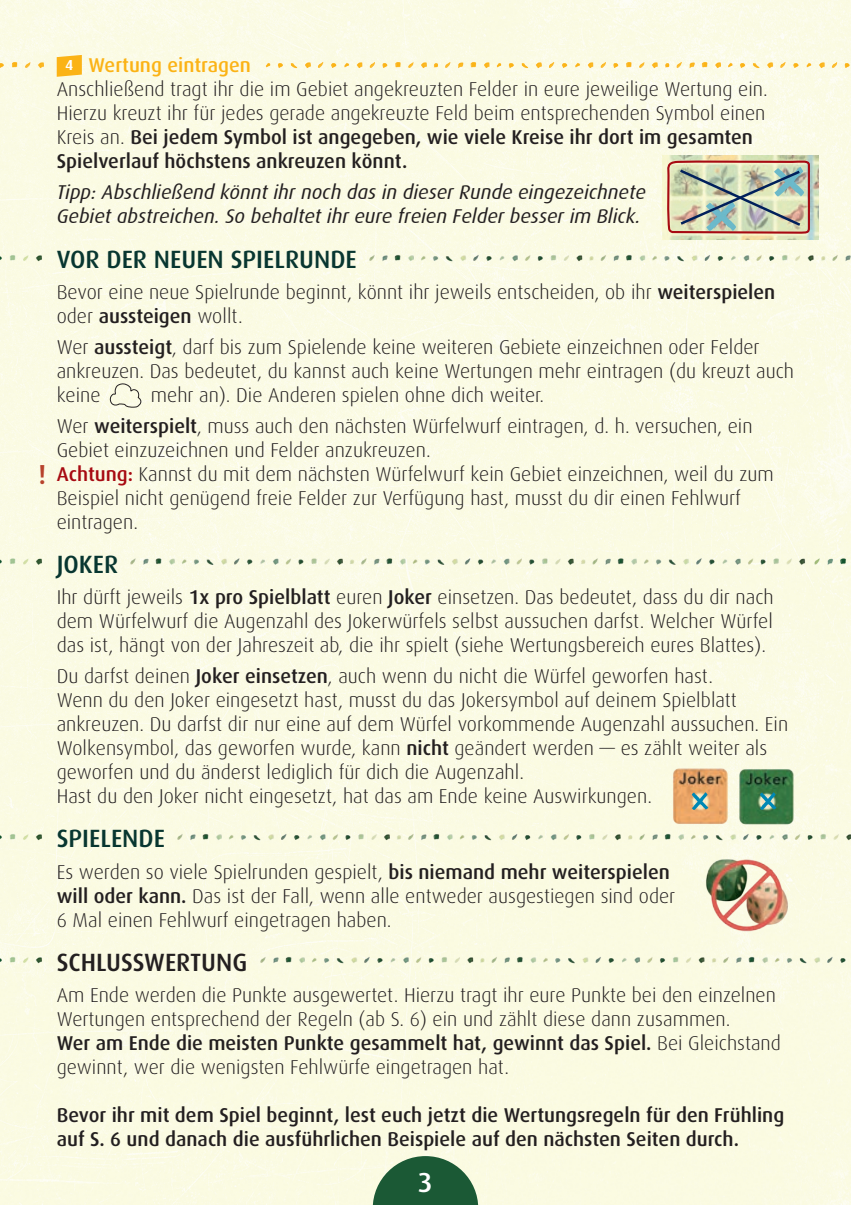
<style>
.page{position:relative;width:851px;height:1205px;background:#fff}
.page>*{position:absolute;margin:0;border:0;box-sizing:border-box;transform-origin:0 0}
.t1{font:500 27.5px "Dax";color:#b7422c}
.t2{font:500 27.5px "Dax";color:#fff}
.t3{font:500 25px "Dax";color:#083630}
.t4{font:500 25px "Dax";color:#231f20}
.t5{font:300 20px/24px "Dax";color:#231f20}
.t6{font:500 20px/24px "Dax";color:#231f20}
.t7{font:italic 20px/24px "Dax";color:#231f20}
.t8{font:500 20px "Dax";color:#fbb316}
.t9{font:700 14.5px "Dax";color:#fff}
.s1{font-weight:500}
.s2{font-weight:500;color:#a70a12}
</style>
<div class="page">
<div style="left:0;top:0;width:850px;height:1205px;background:#fbfbe3"></div>
<svg style="left:109px;top:383px;width:32px;height:25px"></svg>
<img style="left:0;top:248px;width:46px;height:21px">
<img style="left:0;top:551px;width:46px;height:22px">
<img style="left:0;top:827px;width:46px;height:21px">
<img style="left:0;top:950px;width:46px;height:21px">
<img style="left:367px;top:248px;width:483px;height:21px">
<img style="left:811px;top:551px;width:39px;height:22px">
<img style="left:128px;top:551px;width:681px;height:22px">
<img style="left:174px;top:827px;width:676px;height:21px">
<img style="left:258px;top:950px;width:592px;height:21px">
<img style="left:662px;top:156px;width:156px;height:83px">
<img style="left:665px;top:159px;width:145px;height:76px">
<img style="left:671px;top:768px;width:57px;height:57px">
<img style="left:738px;top:768px;width:57px;height:57px">
<svg style="left:691px;top:792px;width:17px;height:18px"></svg>
<svg style="left:759px;top:792px;width:17px;height:18px"></svg>
<svg style="left:372px;top:1156px;width:106px;height:49px;background:#4f7f5d"></svg>
<svg style="left:57px;top:55px;width:25px;height:22px"></svg>
<img style="left:261px;top:55px;width:589px;height:21px">
<img style="left:0;top:55px;width:48px;height:21px">
<img style="left:698px;top:855px;width:95px;height:79px">
<p class="t1" style="left:38px;top:459px;width:10px">!</p>
<p class="t8" style="left:89px;top:54px;width:164px">Wertung eintragen</p>
<p class="t5" style="left:57px;top:78px;width:712px">Anschließend tragt ihr die im Gebiet angekreuzten Felder in eure jeweilige Wertung ein.<br>Hierzu kreuzt ihr für jedes gerade angekreuzte Feld beim entsprechenden Symbol einen Kreis an. <span class="s1">Bei jedem Symbol ist angegeben, wie viele Kreise ihr dort im gesamten Spielverlauf höchstens ankreuzen könnt.</span></p>
<p class="t7" style="left:57px;top:181px;width:590px">Tipp: Abschließend könnt ihr noch das in dieser Runde eingezeichnete<br>Gebiet abstreichen. So behaltet ihr eure freien Felder besser im Blick.</p>
<p class="t3" style="left:57px;top:245px;width:301px">VOR DER NEUEN SPIELRUNDE</p>
<p class="t5" style="left:57px;top:280px;width:720px">Bevor eine neue Spielrunde beginnt, könnt ihr jeweils entscheiden, ob ihr <span class="s1">weiterspielen </span>oder <span class="s1">aussteigen</span> wollt.</p>
<p class="t5" style="left:57px;top:335px;width:738px">Wer <span class="s1">aussteigt</span>, darf bis zum Spielende keine weiteren Gebiete einzeichnen oder Felder ankreuzen. Das bedeutet, du kannst auch keine Wertungen mehr eintragen (du kreuzt auch keine</p>
<p class="t9" style="left:65px;top:57px;width:10px">4</p>
<p class="t5" style="left:151px;top:383px;width:395px">mehr an). Die Anderen spielen ohne dich weiter.</p>
<p class="t5" style="left:57px;top:414px;width:718px">Wer <span class="s1">weiterspielt</span>, muss auch den nächsten Würfelwurf eintragen, d. h. versuchen, ein Gebiet einzuzeichnen und Felder anzukreuzen.<br><span class="s2">Achtung:</span> Kannst du mit dem nächsten Würfelwurf kein Gebiet einzeichnen, weil du zum Beispiel nicht genügend freie Felder zur Verfügung hast, musst du dir einen Fehlwurf eintragen.</p>
<p class="t3" style="left:57px;top:550px;width:63px">JOKER</p>
<p class="t5" style="left:57px;top:585px;width:718px;text-align:justify">Ihr dürft jeweils <span class="s1">1x pro Spielblatt</span> euren <span class="s1">Joker</span> einsetzen. Das bedeutet, dass du dir nach dem Würfelwurf die Augenzahl des Jokerwürfels selbst aussuchen darfst. Welcher Würfel das ist, hängt von der Jahreszeit ab, die ihr spielt (siehe Wertungsbereich eures Blattes).</p>
<p class="t5" style="left:57px;top:664px;width:732px">Du darfst deinen <span class="s1">Joker einsetzen</span>, auch wenn du nicht die Würfel geworfen hast.<br>Wenn du den Joker eingesetzt hast, musst du das Jokersymbol auf deinem Spielblatt ankreuzen. Du darfst dir nur eine auf dem Würfel vorkommende Augenzahl aussuchen. Ein Wolkensymbol, das geworfen wurde, kann <span class="s1">nicht</span> geändert werden — es zählt weiter als geworfen und du änderst lediglich für dich die Augenzahl.<br>Hast du den Joker nicht eingesetzt, hat das am Ende keine Auswirkungen.</p>
<p class="t3" style="left:57px;top:825px;width:110px">SPIELENDE</p>
<p class="t5" style="left:57px;top:860px;width:620px">Es werden so viele Spielrunden gespielt, <span class="s1">bis niemand mehr weiterspielen will oder kann.</span> Das ist der Fall, wenn alle entweder ausgestiegen sind oder<br>6 Mal einen Fehlwurf eingetragen haben.</p>
<p class="t4" style="left:57px;top:948px;width:192px">SCHLUSSWERTUNG</p>
<p class="t5" style="left:57px;top:983px;width:720px">Am Ende werden die Punkte ausgewertet. Hierzu tragt ihr eure Punkte bei den einzelnen<br>Wertungen entsprechend der Regeln (ab S. 6) ein und zählt diese dann zusammen.</p>
<p class="t5" style="left:57px;top:1031px;width:725px"><span class="s1">Wer am Ende die meisten Punkte gesammelt hat, gewinnt das Spiel.</span> Bei Gleichstand gewinnt, wer die wenigsten Fehlwürfe eingetragen hat.</p>
<p class="t6" style="left:57px;top:1103px;width:729px">Bevor ihr mit dem Spiel beginnt, lest euch jetzt die Wertungsregeln für den Frühling auf S. 6 und danach die ausführlichen Beispiele auf den nächsten Seiten durch.</p>
<p class="t2" style="left:418px;top:1167px;width:17px">3</p>
</div>
